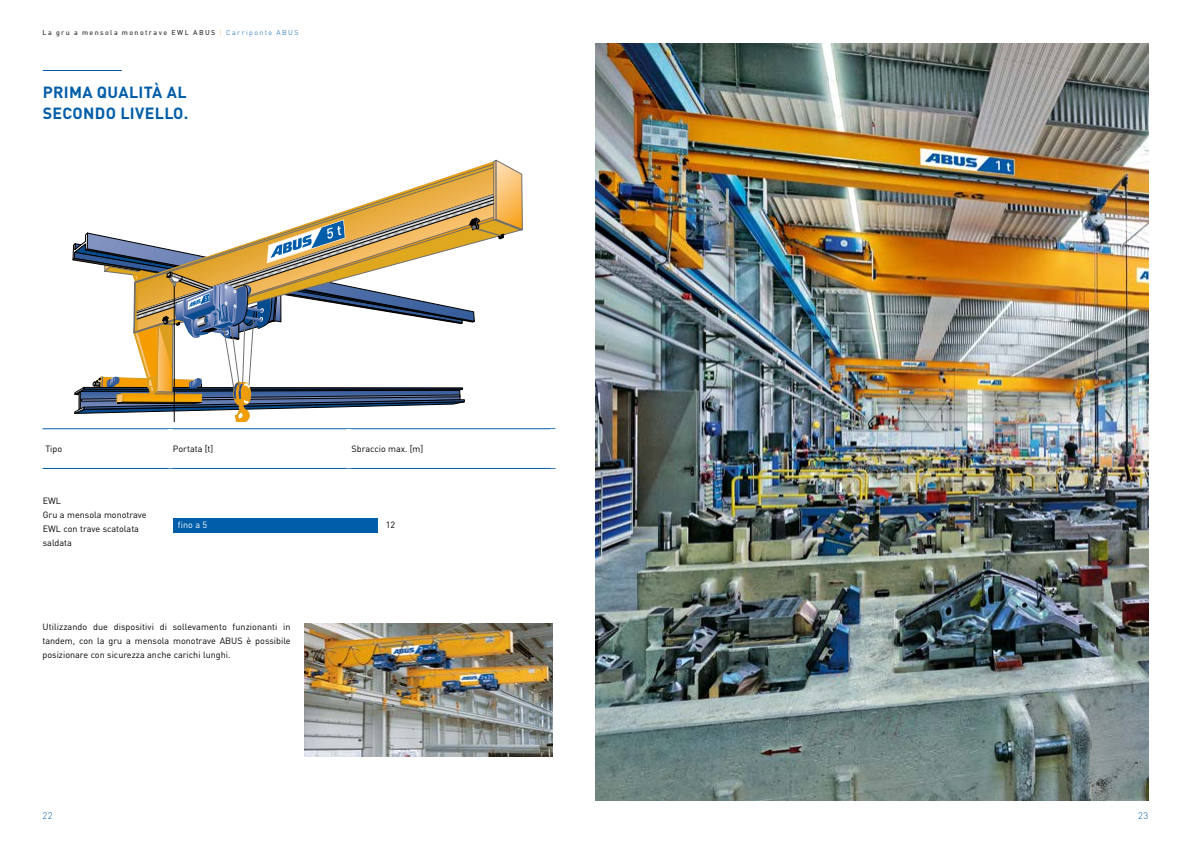
<style>
.page{position:relative;width:1191px;height:842px;background:#fff}
.page>*{position:absolute;margin:0;border:0;box-sizing:border-box;transform-origin:0 0}
.t1{font:700 16px/21px "DIN Pro";letter-spacing:.02em;color:#005da9}
.t2{font:300 9.5px "DIN Pro";color:#005da9}
.t3{font:9px/14px "DIN Pro";color:#000;text-align:justify}
.t4{font:9px "DIN Pro";color:#fff}
.t5{font:500 7px "DIN Pro";letter-spacing:.205em;color:#3c3c3b}
.s1{font-weight:300;color:#f9b000}
.s2{font-weight:300;color:#005da9}
</style>
<div class="page">
<img style="left:595px;top:44px;width:553px;height:756px">
<img style="left:305px;top:623px;width:248px;height:133px">
<svg style="left:72px;top:160px;width:451px;height:262px"></svg>
<hr style="left:43px;top:70px;width:78px;height:1px;background:#005da9">
<div style="left:174px;top:518px;width:204px;height:14px;background:#005da9"></div>
<hr style="left:43px;top:428px;width:127px;height:1px;background:#005da9">
<hr style="left:170px;top:428px;width:179px;height:1px;background:#005da9">
<hr style="left:349px;top:428px;width:206px;height:1px;background:#005da9">
<hr style="left:43px;top:468px;width:127px;height:1px;background:#005da9">
<hr style="left:170px;top:468px;width:179px;height:1px;background:#005da9">
<hr style="left:349px;top:468px;width:206px;height:1px;background:#005da9">
<p class="t5" style="left:43px;top:27px;width:258px">La gru a mensola monotrave EWL ABUS <span class="s1">|</span> <span class="s2">Carriponte ABUS</span></p>
<h1 class="t1" style="left:43px;top:80px;width:147px">PRIMA QUALITÀ AL<br>SECONDO LIVELLO.</h1>
<p class="t3" style="left:45px;top:441px;width:18px">Tipo</p>
<p class="t3" style="left:173px;top:441px;width:42px">Portata [t]</p>
<p class="t3" style="left:351px;top:441px;width:73px">Sbraccio max. [m]</p>
<p class="t3" style="left:43px;top:493px;width:105px;text-align:left">EWL<br>Gru a mensola monotrave<br>EWL con trave scatolata saldata</p>
<p class="t4" style="left:178px;top:518px;width:31px">fino a 5</p>
<p class="t3" style="left:43px;top:619px;width:250px">Utilizzando due dispositivi di sollevamento funzionanti in tandem, con la gru a mensola monotrave ABUS è possibile posizionare con sicurezza anche carichi lunghi.</p>
<p class="t3" style="left:386px;top:517px;width:11px">12</p>
<p class="t2" style="left:43px;top:808px;width:12px">22</p>
<p class="t2" style="left:1138px;top:808px;width:12px">23</p>
</div>
